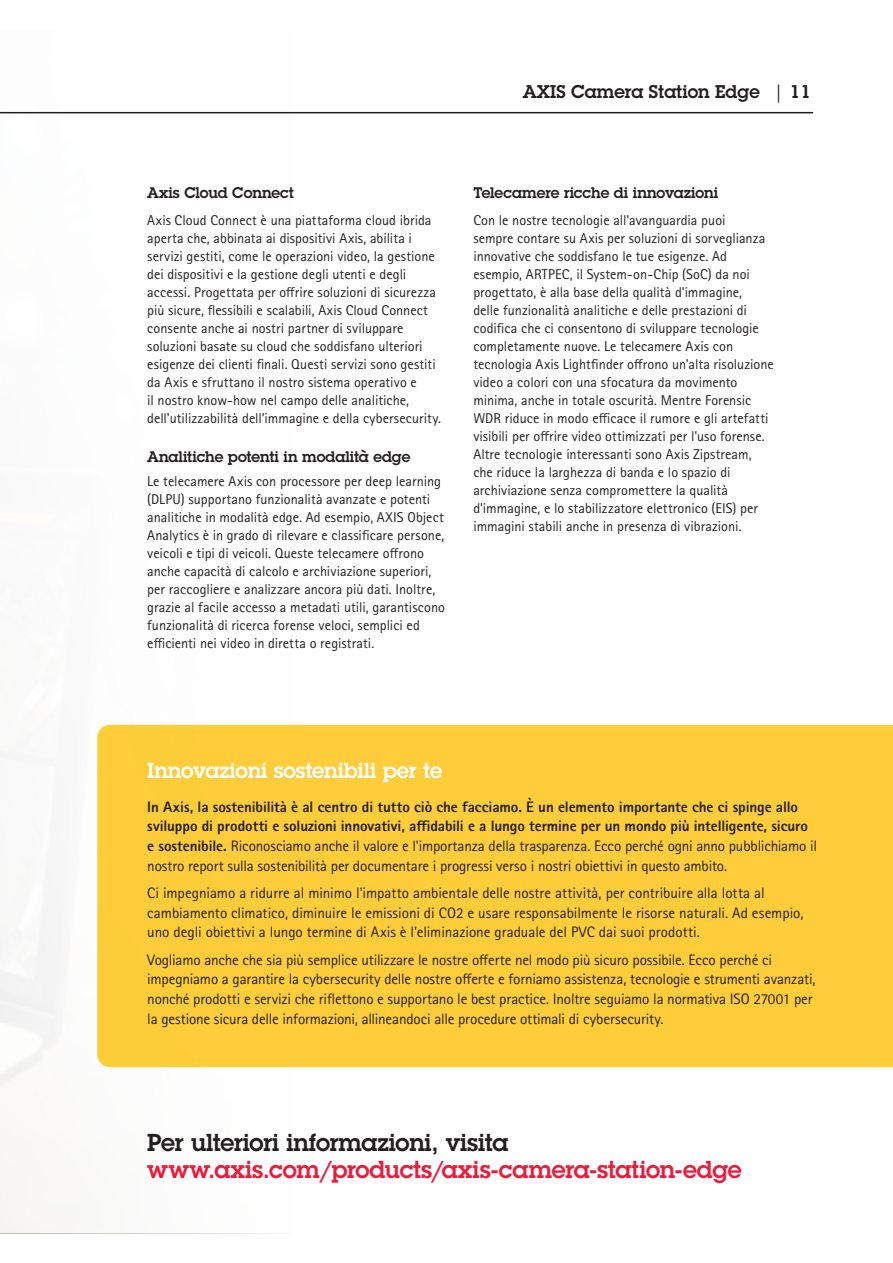
<style>
.page{position:relative;width:893px;height:1263px;background:#fff}
.page>*{position:absolute;margin:0;border:0;box-sizing:border-box;transform-origin:0 0}
.t1{font:600 24px "Lubalin Graph ECG";letter-spacing:-.01em;color:#ed1a3a}
.t2{font:600 24px "Lubalin Graph ECG";letter-spacing:-.01em;color:#231f20}
.t3{font:600 21.15px "Lubalin Graph ECG";letter-spacing:-.01em;color:#fff}
.t4{font:600 18px "Lubalin Graph ECG";color:#231f20}
.t5{font:15.15px/19.6px "Rotis Sans Serif Pro";letter-spacing:-.01em;color:#231f20}
.t6{font:800 15.15px/19.6px "Rotis Sans Serif Pro";letter-spacing:-.005em;color:#231f20}
.t7{font:600 15px "Lubalin Graph ECG";letter-spacing:-.005em;color:#231f20}
.t8{font:14.25px/18px "Rotis Sans Serif Pro";color:#231f20}
.s1{font-weight:400}
</style>
<div class="page">
<div style="left:97px;top:725px;width:796px;height:342px;background:#fecd39"></div>
<hr style="left:0;top:112px;width:813px;height:1px;background:#231f20">
<p class="t4" style="left:523px;top:80px;width:289px">AXIS Camera Station Edge <span class="s1">|</span> 11</p>
<p class="t7" style="left:147px;top:183px;width:148px">Axis Cloud Connect</p>
<p class="t8" style="left:147px;top:211px;width:295px">Axis Cloud Connect è una piattaforma cloud ibrida aperta che, abbinata ai dispositivi Axis, abilita i servizi gestiti, come le operazioni video, la gestione dei dispositivi e la gestione degli utenti e degli accessi. Progettata per offrire soluzioni di sicurezza più sicure, flessibili e scalabili, Axis Cloud Connect consente anche ai nostri partner di sviluppare soluzioni basate su cloud che soddisfano ulteriori esigenze dei clienti finali. Questi servizi sono gestiti da Axis e sfruttano il nostro sistema operativo e<br>il nostro know-how nel campo delle analitiche, dell'utilizzabilità dell'immagine e della cybersecurity.</p>
<p class="t7" style="left:147px;top:447px;width:265px">Analitiche potenti in modalità edge</p>
<p class="t8" style="left:147px;top:472px;width:299px">Le telecamere Axis con processore per deep learning (DLPU) supportano funzionalità avanzate e potenti analitiche in modalità edge. Ad esempio, AXIS Object Analytics è in grado di rilevare e classificare persone, veicoli e tipi di veicoli. Queste telecamere offrono anche capacità di calcolo e archiviazione superiori, per raccogliere e analizzare ancora più dati. Inoltre, grazie al facile accesso a metadati utili, garantiscono funzionalità di ricerca forense veloci, semplici ed efficienti nei video in diretta o registrati.</p>
<p class="t7" style="left:473px;top:183px;width:247px">Telecamere ricche di innovazioni</p>
<p class="t8" style="left:473px;top:211px;width:302px">Con le nostre tecnologie all'avanguardia puoi<br>sempre contare su Axis per soluzioni di sorveglianza innovative che soddisfano le tue esigenze. Ad esempio, ARTPEC, il System-on-Chip (SoC) da noi progettato, è alla base della qualità d'immagine,<br>delle funzionalità analitiche e delle prestazioni di codifica che ci consentono di sviluppare tecnologie completamente nuove. Le telecamere Axis con tecnologia Axis Lightfinder offrono un'alta risoluzione video a colori con una sfocatura da movimento minima, anche in totale oscurità. Mentre Forensic WDR riduce in modo efficace il rumore e gli artefatti visibili per offrire video ottimizzati per l'uso forense.<br>Altre tecnologie interessanti sono Axis Zipstream, che riduce la larghezza di banda e lo spazio di archiviazione senza compromettere la qualità d'immagine, e lo stabilizzatore elettronico (EIS) per immagini stabili anche in presenza di vibrazioni.</p>
<p class="t3" style="left:147px;top:757px;width:297px">Innovazioni sostenibili per te</p>
<p class="t6" style="left:147px;top:797px;width:671px">In Axis, la sostenibilità è al centro di tutto ciò che facciamo. È un elemento importante che ci spinge allo sviluppo di prodotti e soluzioni innovativi, affidabili e a lungo termine per un mondo più intelligente, sicuro e sostenibile. <span class="s1">Riconosciamo anche il valore e l'importanza della trasparenza. Ecco perché ogni anno pubblichiamo il nostro report sulla sostenibilità per documentare i progressi verso i nostri obiettivi in questo ambito.</span></p>
<p class="t5" style="left:147px;top:883px;width:658px">Ci impegniamo a ridurre al minimo l'impatto ambientale delle nostre attività, per contribuire alla lotta al cambiamento climatico, diminuire le emissioni di CO2 e usare responsabilmente le risorse naturali. Ad esempio, uno degli obiettivi a lungo termine di Axis è l'eliminazione graduale del PVC dai suoi prodotti.</p>
<p class="t5" style="left:147px;top:950px;width:670px">Vogliamo anche che sia più semplice utilizzare le nostre offerte nel modo più sicuro possibile. Ecco perché ci impegniamo a garantire la cybersecurity delle nostre offerte e forniamo assistenza, tecnologie e strumenti avanzati, nonché prodotti e servizi che riflettono e supportano le best practice. Inoltre seguiamo la normativa ISO 27001 per la gestione sicura delle informazioni, allineandoci alle procedure ottimali di cybersecurity.</p>
<p class="t2" style="left:147px;top:1126px;width:363px">Per ulteriori informazioni, visita</p>
<p class="t1" style="left:147px;top:1153px;width:596px">www.axis.com/products/axis-camera-station-edge</p>
</div>
